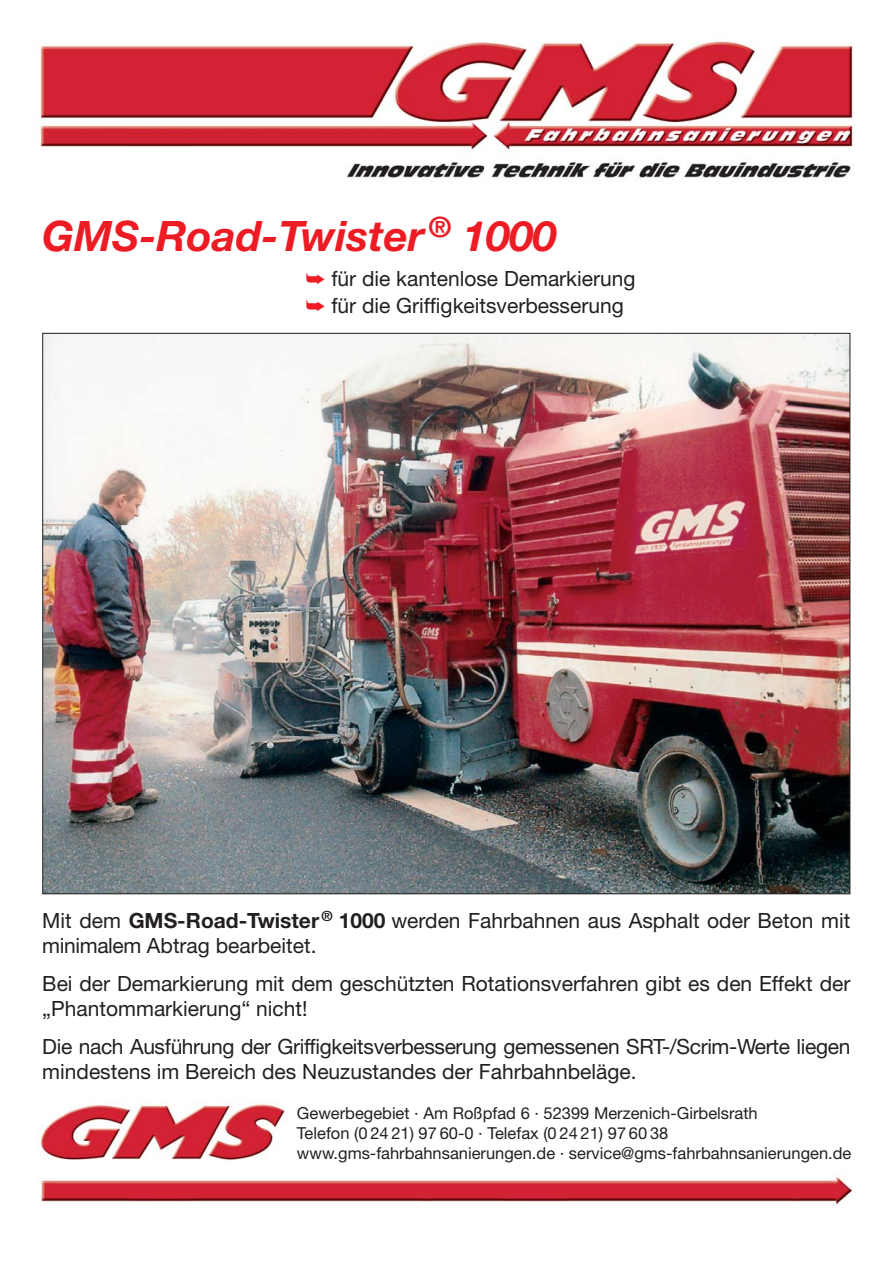
<style>
.page{position:relative;width:893px;height:1263px;background:#fff}
.page>*{position:absolute;margin:0;border:0;box-sizing:border-box;transform-origin:0 0}
.t1{font:italic 700 42px "Helvetica Neue";color:#ed1c24}
.t2{font:21px/25.2px "Helvetica Neue";color:#231f20}
.t3{font:16.5px/19.8px "Helvetica Neue";color:#231f20}
.s1{color:#ed1c24}
.s2{font-weight:700}
</style>
<div class="page">
<img style="left:36px;top:41px;width:817px;height:139px">
<img style="left:44px;top:335px;width:804px;height:557px">
<img style="left:40px;top:1176px;width:813px;height:29px">
<img style="left:39px;top:1104px;width:246px;height:56px">
<h1 class="t1" style="left:42px;top:221px;width:515px">GMS-Road-Twister <sup>®</sup> 1000</h1>
<p class="t2" style="left:306px;top:268px;width:331px;line-height:26.7px"><span class="s1">➥</span> für die kantenlose Demarkierung <span class="s1">➥</span> für die Griffigkeitsverbesserung</p>
<p class="t2" style="left:42px;top:910px;width:809px">Mit dem <span class="s2">GMS-Road-Twister</span> <sup>®</sup> <span class="s2">1000</span> werden Fahrbahnen aus Asphalt oder Beton mit minimalem Abtrag bearbeitet.</p>
<p class="t2" style="left:42px;top:973px;width:809px">Bei der Demarkierung mit dem geschützten Rotationsverfahren gibt es den Effekt der „Phantommarkierung“ nicht!</p>
<p class="t2" style="left:42px;top:1036px;width:809px">Die nach Ausführung der Griffigkeitsverbesserung gemessenen SRT-/Scrim-Werte liegen mindestens im Bereich des Neuzustandes der Fahrbahnbeläge.</p>
<p class="t3" style="left:297px;top:1105px;width:556px">Gewerbegebiet · Am Roßpfad 6 · 52399 Merzenich-Girbelsrath<br>Telefon (0 24 21) 97 60-0 · Telefax (0 24 21) 97 60 38 www.gms-fahrbahnsanierungen.de · service@gms-fahrbahnsanierungen.de</p>
</div>
